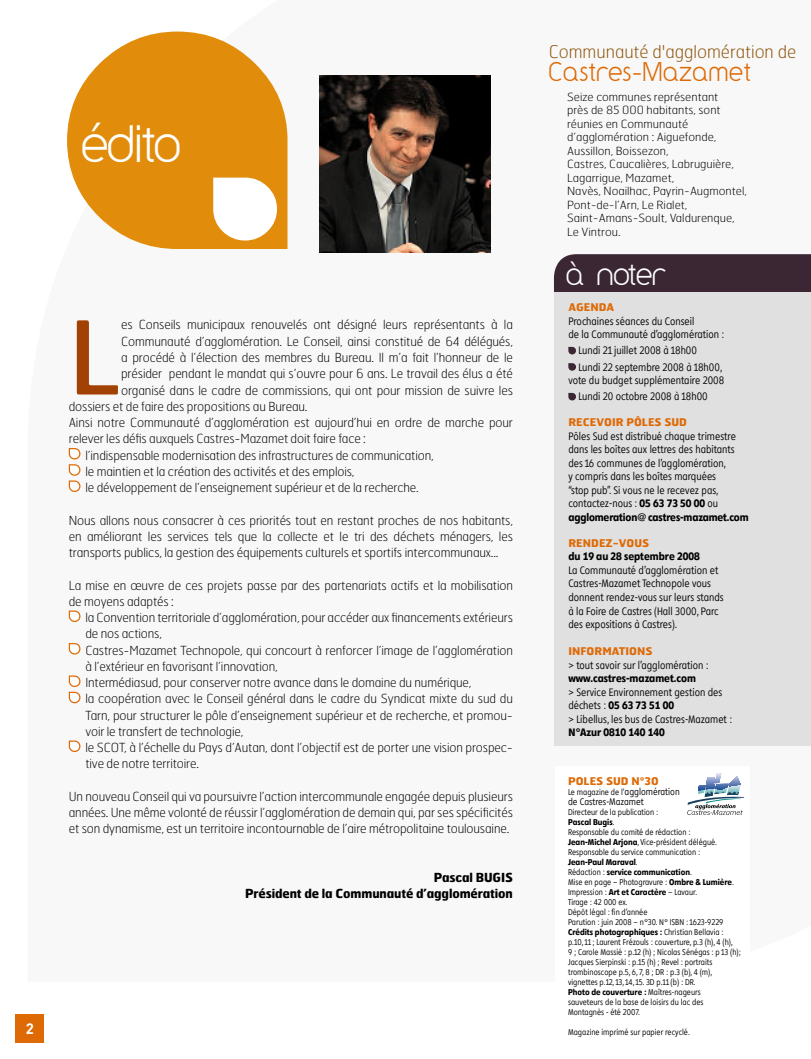
<style>
.page{position:relative;width:811px;height:1059px;background:#fff}
.page>*{position:absolute;margin:0;border:0;box-sizing:border-box;transform-origin:0 0}
.t1{font:101.25px "Hermes";color:#a24104}
.t2{font:43.75px "Y2 K Neophyte";color:#fff}
.t3{font:26.25px "Y2 K Neophyte";color:#fff}
.t4{font:22.5px "Y2 K Neophyte";letter-spacing:.04em;color:#de6a06}
.t5{font:100 17.5px "Hermes";color:#8d5206}
.t6{font:700 15px "DIN";color:#fff}
.t7{font:100 12.5px/16.2px "Hermes";letter-spacing:-.01em;color:#000;text-align:justify}
.t8{font:700 12.5px/16.2px "Hermes";letter-spacing:-.01em;color:#000;text-align:right}
.t9{font:100 11.25px/13.5px "Diamanti Condensed EF";color:#000;scale:1.05 1}
.t10{font:100 11.25px/13.5px "Hermes";color:#000;scale:1.05 1}
.t11{font:500 11.25px "Diamanti Condensed EF";color:#000;scale:1.05 1}
.t12{font:700 10.62px "Hermes";color:#de6a06;scale:1.05 1}
.t13{font:100 10px "Diamanti Condensed EF";color:#000;scale:1.05 1}
.t14{font:100 8.75px/10px "Diamanti Condensed EF";color:#000;scale:1.05 1}
.s1{font-weight:500}
.s2{font-size:10px}
</style>
<div class="page">
<svg style="left:68px;top:447px;width:13px;height:45px"></svg>
<svg style="left:68px;top:610px;width:13px;height:13px"></svg>
<svg style="left:68px;top:643px;width:13px;height:12px"></svg>
<svg style="left:68px;top:675px;width:13px;height:29px"></svg>
<svg style="left:68px;top:740px;width:13px;height:13px"></svg>
<img style="left:319px;top:75px;width:171px;height:177px">
<svg style="left:67px;top:32px;width:220px;height:217px;fill:#e18c0a"></svg>
<svg style="left:213px;top:178px;width:64px;height:62px"></svg>
<div style="left:554px;top:254px;width:257px;height:39px;background:#3b2734"></div>
<div style="left:554px;top:293px;width:257px;height:453px;background:#e0e0e0"></div>
<svg style="left:568px;top:347px;width:8px;height:7px"></svg>
<svg style="left:568px;top:363px;width:8px;height:8px"></svg>
<svg style="left:568px;top:393px;width:8px;height:7px"></svg>
<div style="left:16px;top:1014px;width:28px;height:29px;background:#de6a06"></div>
<svg style="left:687px;top:773px;width:57px;height:42px"></svg>
<h2 class="t2" style="left:82px;top:114px;width:101px">édito</h2>
<h1 class="t1" style="left:69px;top:316px;width:53px">L</h1>
<p class="t7" style="left:121px;top:317px;width:393px">es Conseils municipaux renouvelés ont désigné leurs représentants à la</p>
<p class="t7" style="left:121px;top:334px;width:393px">Communauté d’agglomération. Le Conseil, ainsi constitué de 64 délégués,</p>
<p class="t7" style="left:121px;top:350px;width:393px">a procédé à l’élection des membres du Bureau. Il m’a fait l’honneur de le</p>
<p class="t7" style="left:121px;top:366px;width:393px">présider pendant le mandat qui s’ouvre pour 6 ans. Le travail des élus a été</p>
<p class="t7" style="left:121px;top:382px;width:393px">organisé dans le cadre de commissions, qui ont pour mission de suivre les</p>
<p class="t7" style="left:69px;top:399px;width:240px">dossiers et de faire des propositions au Bureau.</p>
<p class="t7" style="left:69px;top:415px;width:446px">Ainsi notre Communauté d’agglomération est aujourd’hui en ordre de marche pour</p>
<p class="t7" style="left:69px;top:431px;width:298px">relever les défis auxquels Castres-Mazamet doit faire face :</p>
<p class="t7" style="left:85px;top:447px;width:350px">l’indispensable modernisation des infrastructures de communication,</p>
<p class="t7" style="left:85px;top:464px;width:271px">le maintien et la création des activités et des emplois,</p>
<p class="t7" style="left:85px;top:480px;width:335px">le développement de l’enseignement supérieur et de la recherche.</p>
<p class="t7" style="left:69px;top:512px;width:446px">Nous allons nous consacrer à ces priorités tout en restant proches de nos habitants, en améliorant les services tels que la collecte et le tri des déchets ménagers, les transports publics, la gestion des équipements culturels et sportifs intercommunaux...</p>
<p class="t7" style="left:69px;top:577px;width:446px">La mise en œuvre de ces projets passe par des partenariats actifs et la mobilisation de moyens adaptés :</p>
<p class="t7" style="left:85px;top:610px;width:429px;text-align:left">la Convention territoriale d’agglomération, pour accéder aux financements extérieurs de nos actions,<br>Castres-Mazamet Technopole, qui concourt à renforcer l’image de l’agglomération à l’extérieur en favorisant l’innovation,<br>Intermédiasud, pour conserver notre avance dans le domaine du numérique,<br>la coopération avec le Conseil général dans le cadre du Syndicat mixte du sud du Tarn, pour structurer le pôle d’enseignement supérieur et de recherche, et promou&shy;voir le transfert de technologie,<br>le SCOT, à l’échelle du Pays d’Autan, dont l’objectif est de porter une vision prospec&shy;tive de notre territoire.</p>
<p class="t7" style="left:69px;top:789px;width:446px">Un nouveau Conseil qui va poursuivre l’action intercommunale engagée depuis plusieurs années. Une même volonté de réussir l’agglomération de demain qui, par ses spécificités et son dynamisme, est un territoire incontournable de l’aire métropolitaine toulousaine.</p>
<p class="t8" style="left:245px;top:870px;width:269px">Pascal BUGIS<br>Président de la Communauté d’agglomération</p>
<h3 class="t5" style="left:549px;top:44px;width:249px">Communauté d'agglomération de</h3>
<h3 class="t4" style="left:549px;top:56px;width:203px">Castres-Mazamet</h3>
<p class="t10" style="left:567px;top:91px;width:173px">Seize communes représentant<br>près de 85 000 habitants, sont réunies en Communauté d’agglomération : Aiguefonde,<br>Aussillon, Boissezon,<br>Castres, Caucalières, Labruguière,<br>Lagarrigue, Mazamet,<br>Navès, Noailhac, Payrin-Augmontel,<br>Pont-de-l’Arn, Le Rialet,<br>Saint-Amans-Soult, Valdurenque,<br>Le Vintrou.</p>
<h3 class="t3" style="left:566px;top:257px;width:101px">à noter</h3>
<p class="t12" style="left:568px;top:303px;width:45px">AGENDA</p>
<p class="t9" style="left:568px;top:315px;width:150px">Prochaines séances du Conseil<br>de la Communauté d’agglomération :</p>
<p class="t9" style="left:578px;top:343px;width:139px;line-height:16.2px">Lundi 21 juillet 2008 à 18h00<br>Lundi 22 septembre 2008 à 18h00,</p>
<p class="t9" style="left:568px;top:373px;width:150px;line-height:16.2px;text-align:center">vote du budget supplémentaire 2008<br>Lundi 20 octobre 2008 à 18h00</p>
<p class="t12" style="left:568px;top:418px;width:115px">RECEVOIR PÔLES SUD</p>
<p class="t9" style="left:568px;top:430px;width:173px">Pôles Sud est distribué chaque trimestre dans les boîtes aux lettres des habitants des 16 communes de l’agglomération,<br>y compris dans les boîtes marquées<br>“stop pub”. Si vous ne le recevez pas, contactez-nous : <span class="s1">05 63 73 50 00</span> ou <span class="s1">agglomeration@ castres-mazamet.com</span></p>
<p class="t12" style="left:568px;top:539px;width:79px">RENDEZ-VOUS</p>
<p class="t11" style="left:568px;top:552px;width:127px">du 19 au 28 septembre 2008</p>
<p class="t9" style="left:568px;top:564px;width:149px">La Communauté d’agglomération et Castres-Mazamet Technopole vous donnent rendez-vous sur leurs stands à la Foire de Castres (Hall 3000, Parc des expositions à Castres).</p>
<p class="t12" style="left:568px;top:647px;width:82px">INFORMATIONS</p>
<p class="t9" style="left:568px;top:659px;width:135px">&gt; tout savoir sur l’agglomération :</p>
<p class="t11" style="left:568px;top:674px;width:123px">www.castres-mazamet.com</p>
<p class="t9" style="left:568px;top:686px;width:157px">&gt; Service Environnement gestion des déchets : <span class="s1">05 63 73 51 00<br></span>&gt; Libellus, les bus de Castres-Mazamet :</p>
<p class="t11" style="left:568px;top:728px;width:93px">N°Azur 0810 140 140</p>
<p class="t12" style="left:568px;top:777px;width:88px">POLES SUD N°30</p>
<p class="t14" style="left:568px;top:788px;width:108px">Le magazine de l’<span class="s2">agglomération</span></p>
<p class="t13" style="left:568px;top:797px;width:74px">de Castres-Mazamet</p>
<p class="t14" style="left:568px;top:808px;width:166px">Directeur de la publication :<br><span class="s1">Pascal Bugis</span>.<br>Responsable du comité de rédaction :<br><span class="s1">Jean-Michel Arjona</span>, Vice-président délégué.<br>Responsable du service communication :<br><span class="s1">Jean-Paul Maraval</span>.<br>Rédaction : <span class="s1">service communication</span>.<br>Mise en page – Photogravure : <span class="s1">Ombre &amp; Lumière</span>.<br>Impression : <span class="s1">Art et Caractère</span> – Lavaur.<br>Tirage : 42 000 ex.<br>Dépôt légal : fin d’année<br>Parution : juin 2008 – n°30. N° ISBN : 1623-9229<br><span class="s1">Crédits photographiques :</span> Christian Bellavia : p.10, 11 ; Laurent Frézouls : couverture, p.3 (h), 4 (h),<br>9 ; Carole Massié : p.12 (h) ; Nicolas Sénégas : p 13 (h); Jacques Sierpinski : p.15 (h) ; Revel : portraits trombinoscope p.5, 6, 7, 8 ; DR : p.3 (b), 4 (m), vignettes p.12, 13, 14, 15. 3D p.11 (b) : DR.<br><span class="s1">Photo de couverture :</span> Maîtres-nageurs<br>sauveteurs de la base de loisirs du lac des Montagnès - été 2007.</p>
<p class="t6" style="left:26px;top:1020px;width:10px">2</p>
<p class="t14" style="left:568px;top:1028px;width:117px">Magazine imprimé sur papier recyclé.</p>
</div>
